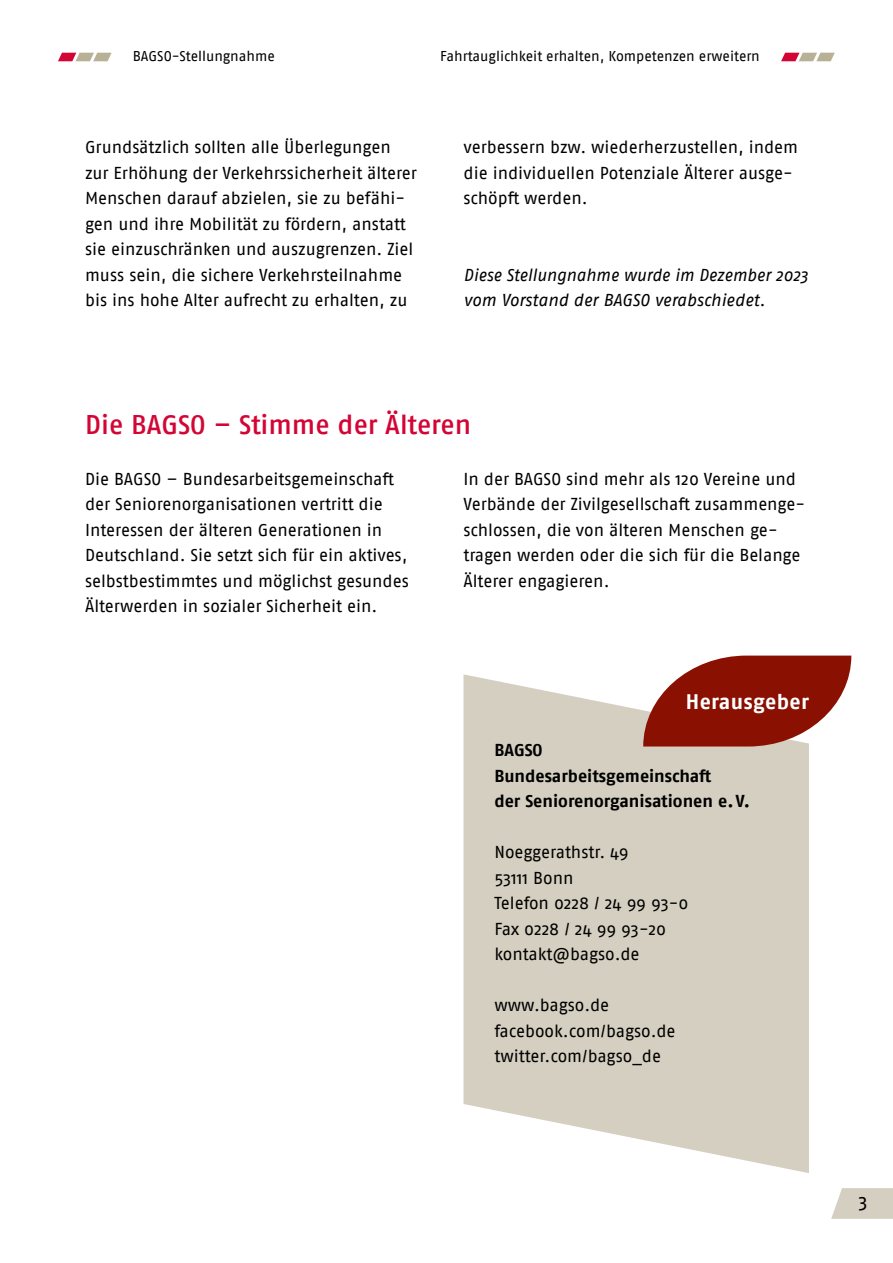
<style>
.page{position:relative;width:893px;height:1263px;background:#fff}
.page>*{position:absolute;margin:0;border:0;box-sizing:border-box;transform-origin:0 0}
.Head_Rückseite{font:500 27px "Fago Pro";letter-spacing:-.005em;color:#d30535}
.Überschrift_Kasten{font:700 21px "Fago Pro";letter-spacing:.015em;color:#fff}
.t1{font:19.5px "Fago Pro";color:#000}
.t2{font:17.25px/25.5px "Fago Pro";letter-spacing:-.005em;color:#000}
.t3{font:italic 17.25px/25.5px "Fago Pro";letter-spacing:-.005em;color:#000}
.t4{font:700 17.25px "Fago Pro";color:#000}
.t5{font:14.25px "Fago Pro";letter-spacing:-.005em;color:#000}
</style>
<div class="page">
<svg style="left:58px;top:53px;width:54px;height:8px"></svg>
<svg style="left:781px;top:53px;width:54px;height:8px"></svg>
<svg style="left:831px;top:1188px;width:62px;height:31px;background:#d8d3c6"></svg>
<svg style="left:463px;top:674px;width:346px;height:499px;background:#d8d3c6"></svg>
<svg style="left:643px;top:656px;width:208px;height:90px"></svg>
<p class="t5" style="left:133px;top:48px;width:143px">BAGSO-Stellungnahme</p>
<p class="t5" style="left:440px;top:48px;width:321px">Fahrtauglichkeit erhalten, Kompetenzen erweitern</p>
<p class="t2" style="left:85px;top:134px;width:334px">Grundsätzlich sollten alle Überlegungen zur Erhöhung der Verkehrssicherheit älterer Menschen darauf abzielen, sie zu befähi&shy;gen und ihre Mobilität zu fördern, anstatt sie einzuschränken und auszugrenzen. Ziel muss sein, die sichere Verkehrsteilnahme bis ins hohe Alter aufrecht zu erhalten, zu</p>
<p class="t2" style="left:463px;top:134px;width:336px">verbessern bzw. wiederherzustellen, indem die individuellen Potenziale Älterer ausge&shy;schöpft werden.</p>
<p class="t3" style="left:463px;top:262px;width:346px">Diese Stellungnahme wurde im Dezember 2023 vom Vorstand der BAGSO verabschiedet.</p>
<h3 class="Head_Rückseite" style="left:85px;top:408px;width:388px">Die BAGSO – Stimme der Älteren</h3>
<p class="t2" style="left:85px;top:466px;width:325px">Die BAGSO – Bundesarbeitsgemeinschaft der Seniorenorganisationen vertritt die Interessen der älteren Generationen in Deutschland. Sie setzt sich für ein aktives, selbstbestimmtes und möglichst gesundes Älterwerden in sozialer Sicherheit ein.</p>
<p class="t2" style="left:463px;top:466px;width:343px">In der BAGSO sind mehr als 120 Vereine und Verbände der Zivilgesellschaft zusammenge&shy;schlossen, die von älteren Menschen ge&shy;tragen werden oder die sich für die Belange Älterer engagieren.</p>
<h4 class="Überschrift_Kasten" style="left:686px;top:689px;width:125px">Herausgeber</h4>
<p class="t4" style="left:494px;top:740px;width:50px">BAGSO</p>
<p class="t4" style="left:494px;top:765px;width:218px">Bundesarbeitsgemeinschaft</p>
<p class="t4" style="left:494px;top:791px;width:257px">der Seniorenorganisationen e.V.</p>
<p class="t2" style="left:494px;top:839px;width:136px">Noeggerathstr. 49</p>
<p class="t2" style="left:494px;top:865px;width:81px">53111 Bonn</p>
<p class="t2" style="left:494px;top:890px;width:196px">Telefon 0228 / 24 99 93-0</p>
<p class="t2" style="left:494px;top:916px;width:173px">Fax 0228 / 24 99 93-20</p>
<p class="t2" style="left:494px;top:941px;width:147px">kontakt@bagso.de</p>
<p class="t2" style="left:494px;top:992px;width:117px">www.bagso.de</p>
<p class="t2" style="left:494px;top:1018px;width:183px">facebook.com/bagso.de</p>
<p class="t2" style="left:494px;top:1043px;width:168px">twitter.com/bagso_de</p>
<p class="t1" style="left:858px;top:1191px;width:11px">3</p>
</div>
